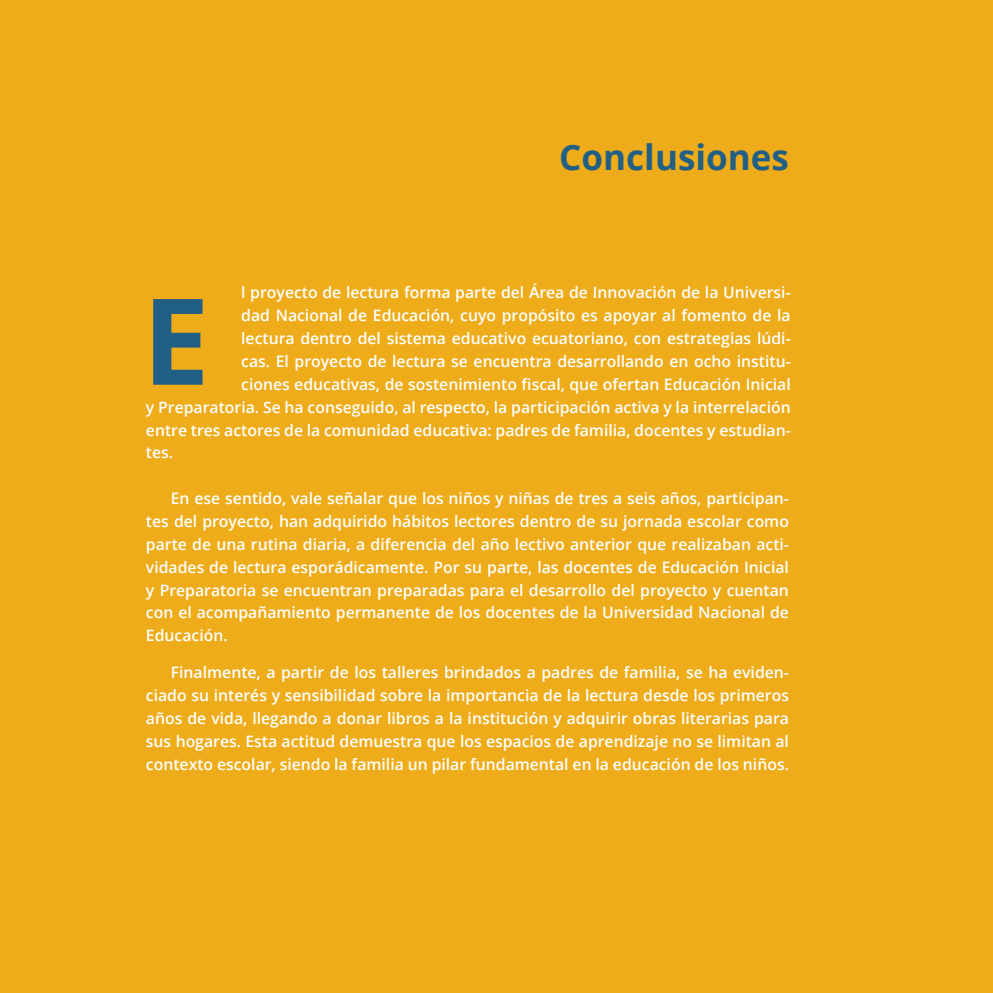
<style>
.page{position:relative;width:993px;height:993px;background:#fff}
.page>*{position:absolute;margin:0;border:0;box-sizing:border-box;transform-origin:0 0}
.t1{font:700 119.88px "Open Sans";color:#225f85}
.t2{font:700 35px "Open Sans";color:#225f85}
.t3{font:600 15.75px/22.9px "Open Sans";color:#fff;text-align:justify}
</style>
<div class="page">
<div style="left:0;top:0;width:992px;height:992px;background:#eeac1a"></div>
<h2 class="t2" style="left:559px;top:133px;width:231px">Conclusiones</h2>
<p class="t3" style="left:241px;top:281px;width:551px">l proyecto de lectura forma parte del Área de Innovación de la Universi-</p>
<p class="t3" style="left:241px;top:304px;width:551px">dad Nacional de Educación, cuyo propósito es apoyar al fomento de la</p>
<p class="t3" style="left:241px;top:326px;width:551px">lectura dentro del sistema educativo ecuatoriano, con estrategias lúdi-</p>
<p class="t3" style="left:241px;top:349px;width:551px">cas. El proyecto de lectura se encuentra desarrollando en ocho institu-</p>
<p class="t3" style="left:241px;top:372px;width:551px">ciones educativas, de sostenimiento fiscal, que ofertan Educación Inicial</p>
<p class="t3" style="left:146px;top:395px;width:646px">y Preparatoria. Se ha conseguido, al respecto, la participación activa y la interrelación</p>
<p class="t3" style="left:146px;top:418px;width:646px">entre tres actores de la comunidad educativa: padres de familia, docentes y estudian-</p>
<p class="t3" style="left:146px;top:441px;width:29px">tes.</p>
<p class="t3" style="left:146px;top:486px;width:644px;text-indent:25px">En ese sentido, vale señalar que los niños y niñas de tres a seis años, participan&shy;tes del proyecto, han adquirido hábitos lectores dentro de su jornada escolar como parte de una rutina diaria, a diferencia del año lectivo anterior que realizaban acti&shy;vidades de lectura esporádicamente. Por su parte, las docentes de Educación Inicial y Preparatoria se encuentran preparadas para el desarrollo del proyecto y cuentan con el acompañamiento permanente de los docentes de la Universidad Nacional de Educación.</p>
<p class="t3" style="left:146px;top:660px;width:644px;text-indent:25px">Finalmente, a partir de los talleres brindados a padres de familia, se ha eviden&shy;ciado su interés y sensibilidad sobre la importancia de la lectura desde los primeros años de vida, llegando a donar libros a la institución y adquirir obras literarias para sus hogares. Esta actitud demuestra que los espacios de aprendizaje no se limitan al contexto escolar, siendo la familia un pilar fundamental en la educación de los niños.</p>
<h1 class="t1" style="left:142px;top:256px;width:69px">E</h1>
</div>
